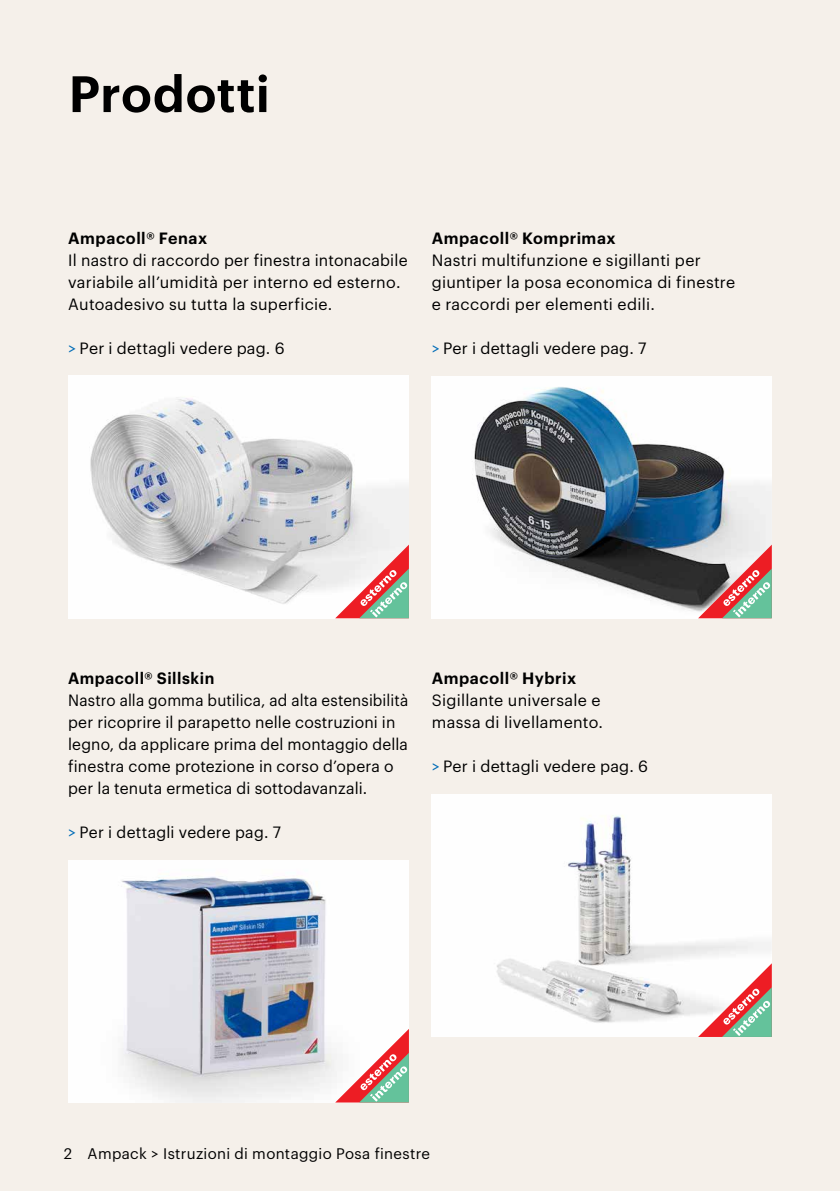
<style>
.page{position:relative;width:840px;height:1191px;background:#fff}
.page>*{position:absolute;margin:0;border:0;box-sizing:border-box;transform-origin:0 0}
.t1{font:600 50px "Graphik";letter-spacing:.005em;color:#000}
.t2{font:16px/22px "Graphik";letter-spacing:.015em;color:#000}
.t3{font:16px/22px "Graphik";letter-spacing:.015em;color:#000;scale:.95 1}
.t4{font:600 16px "Graphik";letter-spacing:.035em;color:#000}
.t5{font:15px "Graphik";letter-spacing:.02em;color:#000}
.s1{color:#006cb7}
</style>
<div class="page">
<div style="left:0;top:0;width:839px;height:1191px;background:#f5f0ea"></div>
<img style="left:431px;top:794px;width:340px;height:243px">
<img style="left:431px;top:376px;width:340px;height:242px">
<img style="left:68px;top:860px;width:340px;height:242px">
<img style="left:69px;top:376px;width:339px;height:242px">
<svg style="left:335px;top:544px;width:73px;height:74px"></svg>
<svg style="left:697px;top:544px;width:74px;height:74px"></svg>
<svg style="left:335px;top:1028px;width:73px;height:74px"></svg>
<svg style="left:697px;top:963px;width:74px;height:74px;background:#dcbdb7"></svg>
<h1 class="t1" style="left:69px;top:56px;width:202px">Prodotti</h1>
<p class="t4" style="left:68px;top:226px;width:140px">Ampacoll® Fenax</p>
<p class="t2" style="left:68px;top:248px;width:340px">Il nastro di raccordo per finestra intonacabile variabile all’umidità per interno ed esterno.<br>Autoadesivo su tutta la superficie.</p>
<p class="t2" style="left:68px;top:336px;width:218px"><span class="s1">&gt;</span> Per i dettagli vedere pag. 6</p>
<p class="t4" style="left:431px;top:226px;width:185px">Ampacoll® Komprimax</p>
<p class="t2" style="left:431px;top:248px;width:305px">Nastri multifunzione e sigillanti per giuntiper la posa economica di finestre e raccordi per elementi edili.</p>
<p class="t2" style="left:431px;top:336px;width:216px"><span class="s1">&gt;</span> Per i dettagli vedere pag. 7</p>
<p class="t4" style="left:68px;top:666px;width:147px">Ampacoll® Sillskin</p>
<p class="t3" style="left:68px;top:688px;width:359px">Nastro alla gomma butilica, ad alta estensibilità per ricoprire il parapetto nelle costruzioni in legno, da applicare prima del montaggio della finestra come protezione in corso d’opera o per la tenuta ermetica di sottodavanzali.</p>
<p class="t2" style="left:68px;top:820px;width:214px"><span class="s1">&gt;</span> Per i dettagli vedere pag. 7</p>
<p class="t4" style="left:431px;top:666px;width:146px">Ampacoll® Hybrix</p>
<p class="t2" style="left:431px;top:688px;width:173px">Sigillante universale e massa di livellamento.</p>
<p class="t2" style="left:431px;top:754px;width:218px"><span class="s1">&gt;</span> Per i dettagli vedere pag. 6</p>
<p class="t5" style="left:87px;top:1142px;width:344px">Ampack &gt; Istruzioni di montaggio Posa finestre</p>
<p class="t5" style="left:64px;top:1142px;width:10px">2</p>
<p class="t5" style="left:163px;top:1142px;width:227px">Einbauanle tung Fenstereinbau</p>
</div>
